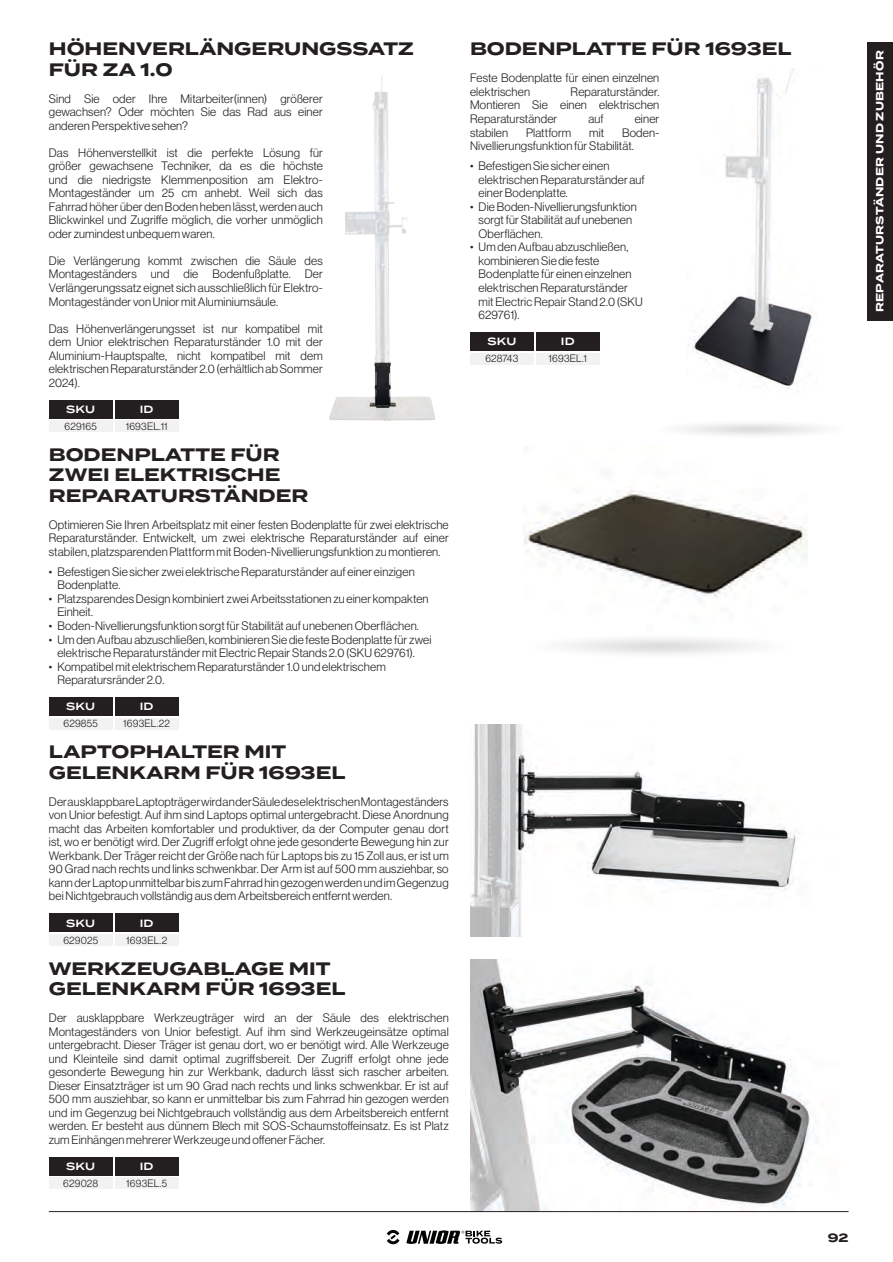
<style>
.page{position:relative;width:893px;height:1262px;background:#fff}
.page>*{position:absolute;margin:0;border:0;box-sizing:border-box;transform-origin:0 0}
.t1{font:700 18px/20.2px "Termina";color:#231f20}
.product_description{font:12px/13.5px "N Haas Grotesk DS Pro 45 Lt";letter-spacing:.015em;color:#231f20}
.t2{font:700 12px "Termina";color:#231f20}
.table_ID_cell{font:10.5px "N Haas Grotesk DS Pro 45 Lt";letter-spacing:.015em;color:#231f20}
.table_SKU_cell{font:10.5px "N Haas Grotesk DS Pro 45 Lt";letter-spacing:.015em;color:#231f20}
.t3{font:700 10.5px "Termina";letter-spacing:.02em;color:#fff}
.table_first_row{font:600 10.5px "Termina";letter-spacing:.02em;color:#fff}
</style>
<div class="page">
<img style="left:523px;top:489px;width:284px;height:113px">
<img style="left:688px;top:69px;width:125px;height:320px">
<img style="left:329px;top:76px;width:106px;height:345px">
<img style="left:470px;top:724px;width:327px;height:212px">
<img style="left:470px;top:959px;width:348px;height:252px">
<div style="left:49px;top:697px;width:64px;height:19px;background:#231f20"></div>
<div style="left:470px;top:332px;width:64px;height:19px;background:#231f20"></div>
<div style="left:115px;top:697px;width:64px;height:19px;background:#231f20"></div>
<div style="left:536px;top:332px;width:63px;height:19px;background:#231f20"></div>
<div style="left:49px;top:718px;width:64px;height:11px;background:#f2f2f3"></div>
<div style="left:470px;top:353px;width:64px;height:11px;background:#f2f2f3"></div>
<div style="left:115px;top:718px;width:64px;height:11px;background:#f2f2f3"></div>
<div style="left:536px;top:353px;width:63px;height:11px;background:#f2f2f3"></div>
<div style="left:49px;top:400px;width:64px;height:18px;background:#231f20"></div>
<div style="left:115px;top:400px;width:64px;height:18px;background:#231f20"></div>
<div style="left:49px;top:420px;width:64px;height:12px;background:#f2f2f3"></div>
<div style="left:115px;top:420px;width:64px;height:12px;background:#f2f2f3"></div>
<div style="left:49px;top:914px;width:64px;height:18px;background:#231f20"></div>
<div style="left:49px;top:1157px;width:64px;height:18px;background:#231f20"></div>
<div style="left:115px;top:914px;width:64px;height:18px;background:#231f20"></div>
<div style="left:115px;top:1157px;width:64px;height:18px;background:#231f20"></div>
<div style="left:49px;top:934px;width:64px;height:11px;background:#f2f2f3"></div>
<div style="left:49px;top:1177px;width:64px;height:12px;background:#f2f2f3"></div>
<div style="left:115px;top:934px;width:64px;height:11px;background:#f2f2f3"></div>
<div style="left:115px;top:1177px;width:64px;height:12px;background:#f2f2f3"></div>
<hr style="left:49px;top:1211px;width:799px;height:1px;background:#231f20">
<svg style="left:406px;top:1230px;width:96px;height:13px"></svg>
<svg style="left:387px;top:1230px;width:12px;height:14px"></svg>
<div style="left:867px;top:42px;width:26px;height:278px;background:#231f20"></div>
<p class="t1" style="left:49px;top:39px;width:366px">HÖHENVERLÄNGERUNGSSATZ<br>FÜR ZA 1.0</p>
<p class="product_description" style="left:49px;top:92px;width:275px;text-align:justify">Sind Sie oder Ihre Mitarbeiter(innen) größerer gewachsen? Oder möchten Sie das Rad aus einer anderen Perspektive sehen?</p>
<p class="product_description" style="left:49px;top:146px;width:275px;text-align:justify">Das Höhenverstellkit ist die perfekte Lösung für größer gewachsene Techniker, da es die höchste und die niedrigste Klemmenposition am Elektro-Montageständer um 25 cm anhebt. Weil sich das Fahrrad höher über den Boden heben lässt, werden auch Blickwinkel und Zugriffe möglich, die vorher unmöglich oder zumindest unbequem waren.</p>
<p class="product_description" style="left:49px;top:254px;width:275px;text-align:justify">Die Verlängerung kommt zwischen die Säule des Montageständers und die Bodenfußplatte. Der Verlängerungssatz eignet sich ausschließlich für Elektro-Montageständer von Unior mit Aluminiumsäule.</p>
<p class="product_description" style="left:49px;top:321px;width:275px;text-align:justify">Das Höhenverlängerungsset ist nur kompatibel mit dem Unior elektrischen Reparaturständer 1.0 mit der Aluminium-Hauptspalte, nicht kompatibel mit dem elektrischen Reparaturständer 2.0 (erhältlich ab Sommer 2024).</p>
<p class="table_first_row" style="left:66px;top:401px;width:31px">SKU</p>
<p class="table_first_row" style="left:140px;top:401px;width:15px">ID</p>
<p class="table_SKU_cell" style="left:65px;top:420px;width:34px">629165</p>
<p class="table_ID_cell" style="left:126px;top:420px;width:43px">1693EL.11</p>
<p class="t1" style="left:49px;top:445px;width:261px">BODENPLATTE FÜR<br>ZWEI ELEKTRISCHE<br>REPARATURSTÄNDER</p>
<p class="product_description" style="left:49px;top:517px;width:401px;text-align:justify">Optimieren Sie Ihren Arbeitsplatz mit einer festen Bodenplatte für zwei elektrische Reparaturständer. Entwickelt, um zwei elektrische Reparaturständer auf einer stabilen, platzsparenden Plattform mit Boden-Nivellierungsfunktion zu montieren.</p>
<p class="product_description" style="left:57px;top:565px;width:359px;text-indent:-9px">• Befestigen Sie sicher zwei elektrische Reparaturständer auf einer einzigen<br>Bodenplatte.</p>
<p class="product_description" style="left:57px;top:592px;width:373px;text-indent:-9px">• Platzsparendes Design kombiniert zwei Arbeitsstationen zu einer kompakten<br>Einheit.</p>
<p class="product_description" style="left:49px;top:619px;width:371px">• Boden-Nivellierungsfunktion sorgt für Stabilität auf unebenen Oberflächen.</p>
<p class="product_description" style="left:57px;top:632px;width:375px;text-indent:-9px">• Um den Aufbau abzuschließen, kombinieren Sie die feste Bodenplatte für zwei elektrische Reparaturständer mit Electric Repair Stands 2.0 (SKU 629761).</p>
<p class="product_description" style="left:57px;top:659px;width:330px;text-indent:-9px">• Kompatibel mit elektrischem Reparaturständer 1.0 und elektrischem<br>Reparatursränder 2.0.</p>
<p class="table_first_row" style="left:66px;top:699px;width:31px">SKU</p>
<p class="table_SKU_cell" style="left:64px;top:717px;width:36px">629855</p>
<p class="table_first_row" style="left:140px;top:699px;width:15px">ID</p>
<p class="table_ID_cell" style="left:123px;top:717px;width:48px">1693EL.22</p>
<p class="t1" style="left:49px;top:742px;width:298px">LAPTOPHALTER MIT<br>GELENKARM FÜR 1693EL</p>
<p class="product_description" style="left:49px;top:795px;width:401px;text-align:justify">Der ausklappbare Laptopträger wird an der Säule des elektrischen Montageständers von Unior befestigt. Auf ihm sind Laptops optimal untergebracht. Diese Anordnung macht das Arbeiten komfortabler und produktiver, da der Computer genau dort ist, wo er benötigt wird. Der Zugriff erfolgt ohne jede gesonderte Bewegung hin zur Werkbank. Der Träger reicht der Größe nach für Laptops bis zu 15 Zoll aus, er ist um 90 Grad nach rechts und links schwenkbar. Der Arm ist auf 500 mm ausziehbar, so kann der Laptop unmittelbar bis zum Fahrrad hin gezogen werden und im Gegenzug bei Nichtgebrauch vollständig aus dem Arbeitsbereich entfernt werden.</p>
<p class="table_first_row" style="left:66px;top:915px;width:31px">SKU</p>
<p class="table_SKU_cell" style="left:63px;top:934px;width:36px">629025</p>
<p class="table_first_row" style="left:140px;top:915px;width:15px">ID</p>
<p class="table_ID_cell" style="left:126px;top:934px;width:43px">1693EL.2</p>
<p class="t1" style="left:49px;top:958px;width:298px">WERKZEUGABLAGE MIT<br>GELENKARM FÜR 1693EL</p>
<p class="product_description" style="left:49px;top:1011px;width:401px;text-align:justify">Der ausklappbare Werkzeugträger wird an der Säule des elektrischen Montageständers von Unior befestigt. Auf ihm sind Werkzeugeinsätze optimal untergebracht. Dieser Träger ist genau dort, wo er benötigt wird. Alle Werkzeuge und Kleinteile sind damit optimal zugriffsbereit. Der Zugriff erfolgt ohne jede gesonderte Bewegung hin zur Werkbank, dadurch lässt sich rascher arbeiten.<br>Dieser Einsatzträger ist um 90 Grad nach rechts und links schwenkbar. Er ist auf 500 mm ausziehbar, so kann er unmittelbar bis zum Fahrrad hin gezogen werden und im Gegenzug bei Nichtgebrauch vollständig aus dem Arbeitsbereich entfernt werden. Er besteht aus dünnem Blech mit SOS-Schaumstoffeinsatz. Es ist Platz zum Einhängen mehrerer Werkzeuge und offener Fächer.</p>
<p class="table_first_row" style="left:66px;top:1158px;width:31px">SKU</p>
<p class="table_SKU_cell" style="left:63px;top:1177px;width:37px">629028</p>
<p class="table_first_row" style="left:140px;top:1158px;width:15px">ID</p>
<p class="table_ID_cell" style="left:126px;top:1177px;width:42px">1693EL.5</p>
<p class="t1" style="left:470px;top:39px;width:323px">BODENPLATTE FÜR 1693EL</p>
<p class="product_description" style="left:470px;top:71px;width:191px">Feste Bodenplatte für einen einzelnen elektrischen</p>
<p class="product_description" style="left:470px;top:85px;width:191px;text-align:justify;text-indent:101px">Reparaturständer.<br>Montieren Sie einen elektrischen Reparaturständer</p>
<p class="product_description" style="left:588px;top:112px;width:17px">auf</p>
<p class="product_description" style="left:634px;top:112px;width:26px">einer</p>
<p class="product_description" style="left:470px;top:126px;width:40px">stabilen</p>
<p class="product_description" style="left:526px;top:126px;width:47px">Plattform</p>
<p class="product_description" style="left:589px;top:126px;width:17px">mit</p>
<p class="product_description" style="left:470px;top:126px;width:191px;text-indent:152px">Boden-<br>Nivellierungsfunktion für Stabilität.</p>
<p class="product_description" style="left:478px;top:159px;width:168px;text-indent:-9px">• Befestigen Sie sicher einen elektrischen Reparaturständer auf einer Bodenplatte.</p>
<p class="product_description" style="left:478px;top:200px;width:160px;text-indent:-9px">• Die Boden-Nivellierungsfunktion sorgt für Stabilität auf unebenen<br>Oberflächen.</p>
<p class="product_description" style="left:478px;top:240px;width:166px;text-indent:-9px">• Um den Aufbau abzuschließen, kombinieren Sie die feste<br>Bodenplatte für einen einzelnen elektrischen Reparaturständer mit Electric Repair Stand 2.0 (SKU<br>629761).</p>
<p class="table_first_row" style="left:487px;top:334px;width:31px">SKU</p>
<p class="table_SKU_cell" style="left:485px;top:353px;width:35px">628743</p>
<p class="table_first_row" style="left:561px;top:334px;width:15px">ID</p>
<p class="table_ID_cell" style="left:548px;top:353px;width:40px">1693EL.1</p>
<p class="t3" style="left:872px;top:312px;width:263px;rotate:-90deg">REPARATURSTÄNDER UND ZUBEHÖR</p>
<p class="t2" style="left:827px;top:1228px;width:22px">92</p>
</div>
